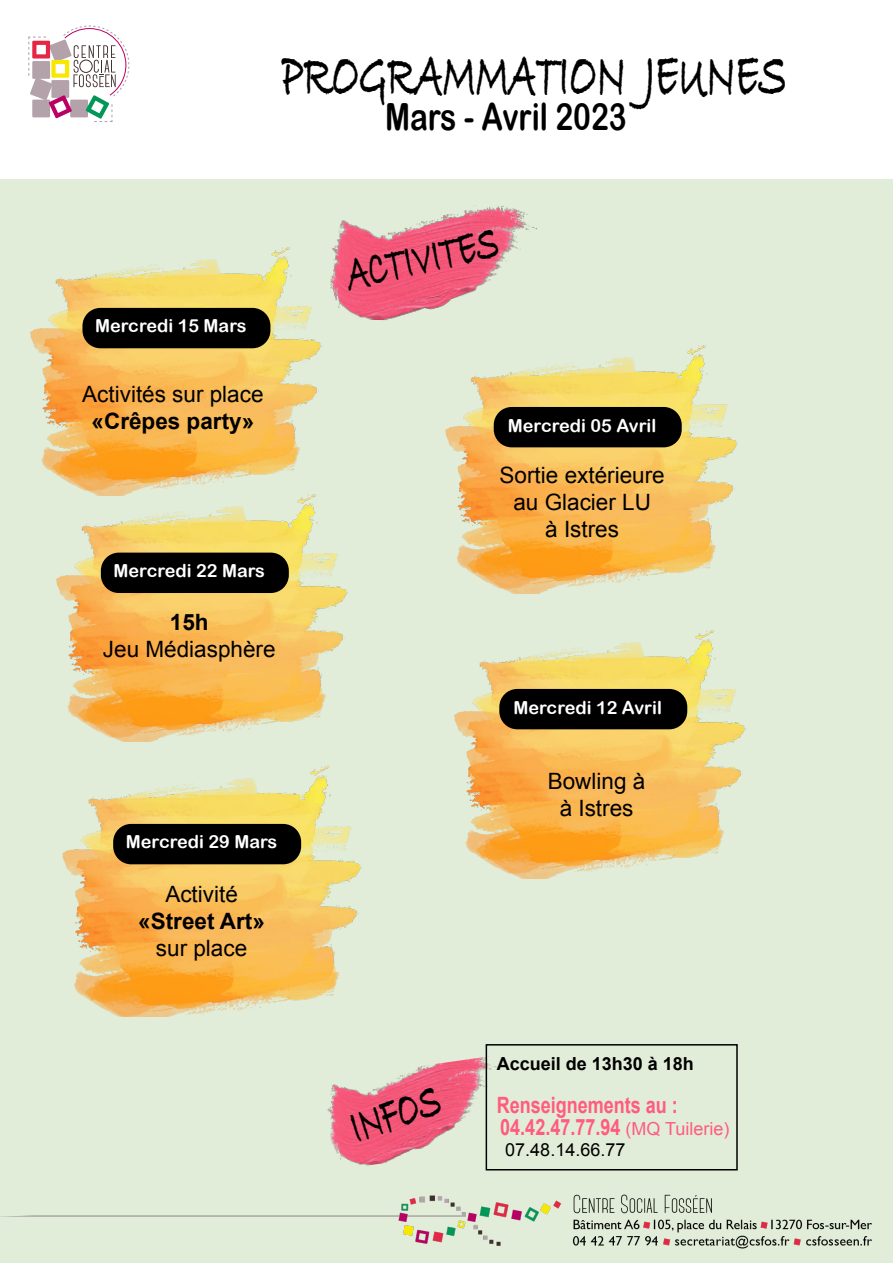
<style>
.page{position:relative;width:893px;height:1263px;background:#fff}
.page>*{position:absolute;margin:0;border:0;box-sizing:border-box;transform-origin:0 0}
.t1{font:700 65.7px "Bradley Hand ITCTT";color:#000;scale:.57 1}
.t2{font:700 52.5px "Bradley Hand ITCTT";color:#000;scale:.57 1}
.t3{font:37.5px "Arial Rounded MT Bold";color:#000;scale:.8 1}
.t4{font:22.5px/27px "Arial";color:#000;text-align:center}
.t5{font:700 22.5px/21.6px "Arial";color:#ff5c7f;scale:.8 1}
.t6{font:700 22.5px "Arial";color:#000}
.t7{font:18px "Arial Rounded MT Bold";color:#fff}
.t8{font:700 18px "Arial";color:#000}
.t9{font:18px "Arial";color:#000}
.s1{font-weight:400;font-size:18px}
</style>
<div class="page">
<div style="left:0;top:180px;width:893px;height:1083px;background:#e2edd9"></div>
<svg style="left:28px;top:25px;width:102px;height:97px"></svg>
<img style="left:30px;top:247px;width:292px;height:223px">
<img style="left:48px;top:469px;width:300px;height:273px">
<img style="left:62px;top:765px;width:300px;height:251px">
<img style="left:454px;top:630px;width:292px;height:248px">
<img style="left:445px;top:345px;width:293px;height:248px">
<div style="left:82px;top:308px;width:188px;height:40px;background:#000;border-radius:18px"></div>
<img style="left:0;top:1194px;width:872px;height:55px">
<img style="left:330px;top:205px;width:207px;height:116px">
<img style="left:327px;top:1055px;width:172px;height:115px">
<div style="left:486px;top:1044px;width:252px;height:126px;border:2px solid #000"></div>
<div style="left:494px;top:407px;width:188px;height:40px;background:#000;border-radius:18px"></div>
<div style="left:101px;top:553px;width:188px;height:40px;background:#000;border-radius:18px"></div>
<div style="left:113px;top:824px;width:188px;height:40px;background:#000;border-radius:18px"></div>
<div style="left:499px;top:689px;width:188px;height:40px;background:#000;border-radius:18px"></div>
<h1 class="t1" style="left:282px;top:24px;width:887px">PROGRAMMATION JEUNES</h1>
<h3 class="t3" style="left:385px;top:95px;width:304px">Mars - Avril 2023</h3>
<p class="t7" style="left:95px;top:315px;width:153px">Mercredi 15 Mars</p>
<p class="t4" style="left:82px;top:381px;width:183px">Activités sur place</p>
<p class="t6" style="left:92px;top:406px;width:164px">«Crêpes party»</p>
<p class="t7" style="left:114px;top:560px;width:153px">Mercredi 22 Mars</p>
<p class="t6" style="left:170px;top:607px;width:40px">15h</p>
<p class="t4" style="left:103px;top:636px;width:174px">Jeu Médiasphère</p>
<p class="t7" style="left:126px;top:831px;width:153px">Mercredi 29 Mars</p>
<p class="t4" style="left:165px;top:881px;width:74px">Activité</p>
<p class="t6" style="left:138px;top:907px;width:128px">«Street Art»</p>
<p class="t4" style="left:156px;top:935px;width:93px">sur place</p>
<h2 class="t2" style="left:338px;top:236px;width:273px;rotate:-13deg">ACTIVITES</h2>
<p class="t7" style="left:508px;top:414px;width:150px">Mercredi 05 Avril</p>
<p class="t4" style="left:500px;top:462px;width:167px">Sortie extérieure au Glacier LU<br>à Istres</p>
<p class="t7" style="left:513px;top:696px;width:150px">Mercredi 12 Avril</p>
<p class="t4" style="left:548px;top:768px;width:99px">Bowling à à Istres</p>
<h2 class="t2" style="left:338px;top:1090px;width:164px;rotate:-19deg">INFOS</h2>
<p class="t8" style="left:497px;top:1051px;width:199px">Accueil de 13h30 à 18h</p>
<p class="t5" style="left:497px;top:1095px;width:292px">Renseignements au :<br>04.42.47.77.94 <span class="s1">(MQ Tuilerie)</span></p>
<p class="t9" style="left:505px;top:1138px;width:122px">07.48.14.66.77</p>
</div>
